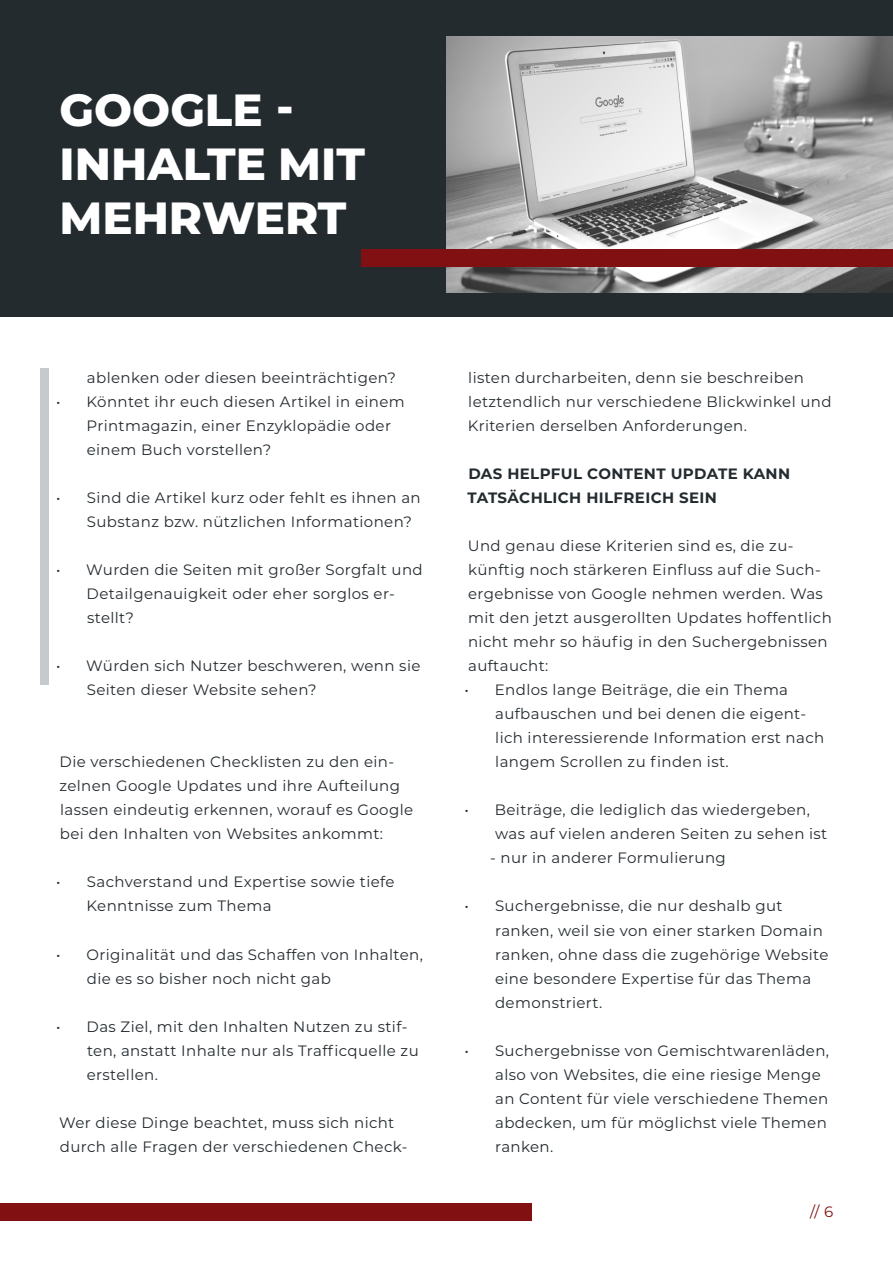
<style>
.page{position:relative;width:893px;height:1263px;background:#fff}
.page>*{position:absolute;margin:0;border:0;box-sizing:border-box;transform-origin:0 0}
.t1{font:800 45px/54px "Montserrat";color:#fff}
.t2{font:15px/24px "Montserrat";letter-spacing:.025em;color:#232b2f}
.t3{font:700 15px/24px "Montserrat";letter-spacing:.025em;color:#232b2f}
.t4{font:15px "Montserrat";color:#801012}
</style>
<div class="page">
<div style="left:0;top:0;width:893px;height:316px;background:#232b2f"></div>
<img style="left:446px;top:36px;width:447px;height:257px">
<div style="left:361px;top:250px;width:532px;height:17px;background:#801012"></div>
<div style="left:0;top:1203px;width:531px;height:17px;background:#801012"></div>
<div style="left:40px;top:369px;width:9px;height:316px;background:#c7cacc"></div>
<h1 class="t1" style="left:60px;top:81px;width:307px">GOOGLE -<br>INHALTE MIT<br>MEHRWERT</h1>
<p class="t2" style="left:87px;top:366px;width:311px">ablenken oder diesen beeinträchtigen?</p>
<p class="t2" style="left:87px;top:390px;width:320px;text-indent:-30px">• Könntet ihr euch diesen Artikel in einem<br>Printmagazin, einer Enzyklopädie oder einem Buch vorstellen?</p>
<p class="t2" style="left:87px;top:486px;width:335px;text-indent:-31px">• Sind die Artikel kurz oder fehlt es ihnen an<br>Substanz bzw. nützlichen Informationen?</p>
<p class="t2" style="left:87px;top:558px;width:338px;text-indent:-30px">• Wurden die Seiten mit großer Sorgfalt und<br>Detailgenauigkeit oder eher sorglos er&shy;stellt?</p>
<p class="t2" style="left:87px;top:654px;width:335px;text-indent:-31px">• Würden sich Nutzer beschweren, wenn sie<br>Seiten dieser Website sehen?</p>
<p class="t2" style="left:59px;top:750px;width:355px">Die verschiedenen Checklisten zu den ein&shy;zelnen Google Updates und ihre Aufteilung lassen eindeutig erkennen, worauf es Google bei den Inhalten von Websites ankommt:</p>
<p class="t2" style="left:87px;top:870px;width:310px;text-indent:-30px">• Sachverstand und Expertise sowie tiefe<br>Kenntnisse zum Thema</p>
<p class="t2" style="left:87px;top:942px;width:338px;text-indent:-31px">• Originalität und das Schaffen von Inhalten, die es so bisher noch nicht gab</p>
<p class="t2" style="left:87px;top:1014px;width:333px;text-indent:-31px">• Das Ziel, mit den Inhalten Nutzen zu stif&shy;ten, anstatt Inhalte nur als Trafficquelle zu erstellen.</p>
<p class="t2" style="left:59px;top:1110px;width:350px">Wer diese Dinge beachtet, muss sich nicht durch alle Fragen der verschiedenen Check-</p>
<p class="t2" style="left:468px;top:366px;width:365px">listen durcharbeiten, denn sie beschreiben letztendlich nur verschiedene Blickwinkel und<br>Kriterien derselben Anforderungen.</p>
<p class="t3" style="left:468px;top:461px;width:324px">DAS HELPFUL CONTENT UPDATE KANN<br>TATSÄCHLICH HILFREICH SEIN</p>
<p class="t2" style="left:468px;top:534px;width:366px">Und genau diese Kriterien sind es, die zu&shy;künftig noch stärkeren Einfluss auf die Such&shy;ergebnisse von Google nehmen werden. Was mit den jetzt ausgerollten Updates hoffentlich nicht mehr so häufig in den Suchergebnissen auftaucht:</p>
<p class="t2" style="left:495px;top:678px;width:331px;text-indent:-31px">• Endlos lange Beiträge, die ein Thema aufbauschen und bei denen die eigent&shy;lich interessierende Information erst nach langem Scrollen zu finden ist.</p>
<p class="t2" style="left:495px;top:798px;width:334px;text-indent:-31px">• Beiträge, die lediglich das wiedergeben, was auf vielen anderen Seiten zu sehen ist</p>
<p class="t2" style="left:490px;top:846px;width:237px">- nur in anderer Formulierung</p>
<p class="t2" style="left:495px;top:894px;width:335px;text-indent:-31px">• Suchergebnisse, die nur deshalb gut ranken, weil sie von einer starken Domain ranken, ohne dass die zugehörige Website eine besondere Expertise für das Thema demonstriert.</p>
<p class="t2" style="left:495px;top:1038px;width:335px;text-indent:-31px">• Suchergebnisse von Gemischtwarenläden, also von Websites, die eine riesige Menge an Content für viele verschiedene Themen abdecken, um für möglichst viele Themen ranken.</p>
<p class="t4" style="left:810px;top:1201px;width:25px">// 6</p>
</div>
